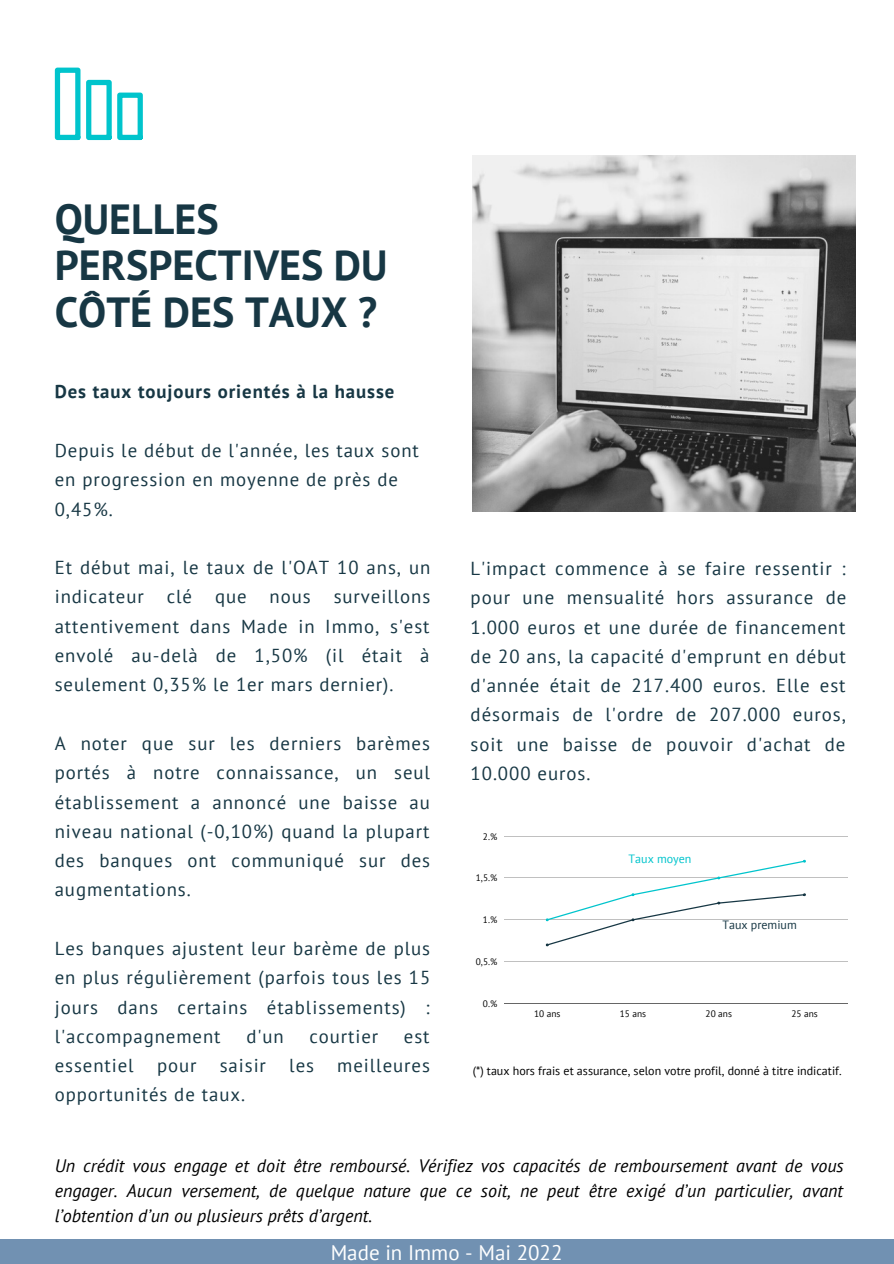
<style>
.page{position:relative;width:894px;height:1264px;background:#fff}
.page>*{position:absolute;margin:0;border:0;box-sizing:border-box;transform-origin:0 0}
.t1{font:700 42px/46.2px "PT Sans";color:#173744}
.t2{font:21px "PT Sans";color:#fff}
.t3{font:18.75px/29.2px "PT Sans";letter-spacing:.05em;color:#173744;text-align:justify}
.t4{font:700 18.75px "PT Sans";letter-spacing:.05em;color:#173744}
.t5{font:italic 18px/24.8px "PT Sans";color:#000;text-align:justify}
.t6{font:12px "PT Sans";color:#000}
.t7{font:12px "PT Sans";color:#173744}
.t8{font:12px "PT Sans";color:#00c4cc}
.t9{font:9.3px "PT Sans";color:#000}
</style>
<div class="page">
<img style="left:472px;top:155px;width:383px;height:356px">
<div style="left:0;top:1239px;width:893px;height:24px;background:#7191b2"></div>
<svg style="left:55px;top:68px;width:88px;height:73px"></svg>
<hr style="left:504px;top:836px;width:343px;height:1px;background:#000">
<hr style="left:504px;top:877px;width:343px;height:1px;background:#000">
<hr style="left:504px;top:919px;width:343px;height:1px;background:#000">
<hr style="left:504px;top:961px;width:343px;height:1px;background:#000">
<hr style="left:504px;top:1003px;width:343px;height:1px;background:#000">
<svg style="left:545px;top:859px;width:260px;height:87px"></svg>
<p class="t1" style="left:55px;top:195px;width:334px">QUELLES<br>PERSPECTIVES DU<br>CÔTÉ DES TAUX ?</p>
<p class="t4" style="left:55px;top:379px;width:341px">Des taux toujours orientés à la hausse</p>
<p class="t3" style="left:55px;top:435px;width:365px;text-align:left">Depuis le début de l'année, les taux sont en progression en moyenne de près de<br>0,45%.</p>
<p class="t3" style="left:55px;top:552px;width:377px">Et début mai, le taux de l'OAT 10 ans, un indicateur clé que nous surveillons attentivement dans Made in Immo, s'est envolé au-delà de 1,50% (il était à seulement 0,35% le 1er mars dernier).</p>
<p class="t3" style="left:55px;top:728px;width:377px">A noter que sur les derniers barèmes portés à notre connaissance, un seul établissement a annoncé une baisse au niveau national (-0,10%) quand la plupart des banques ont communiqué sur des augmentations.</p>
<p class="t3" style="left:55px;top:933px;width:377px">Les banques ajustent leur barème de plus en plus régulièrement (parfois tous les 15 jours dans certains établissements) : l'accompagnement</p>
<p class="t3" style="left:246px;top:1021px;width:39px">d'un</p>
<p class="t3" style="left:309px;top:1021px;width:70px">courtier</p>
<p class="t3" style="left:55px;top:1021px;width:376px;text-indent:349px">est essentiel pour saisir les meilleures opportunités de taux.</p>
<p class="t3" style="left:470px;top:553px;width:377px">L'impact commence à se faire ressentir : pour une mensualité hors assurance de 1.000 euros et une durée de financement de 20 ans, la capacité d'emprunt en début d'année était de 217.400 euros. Elle est désormais de l'ordre de 207.000 euros, soit une baisse de pouvoir d'achat de 10.000 euros.</p>
<p class="t9" style="left:483px;top:830px;width:16px">2.%</p>
<p class="t9" style="left:475px;top:871px;width:23px">1,5.%</p>
<p class="t9" style="left:483px;top:913px;width:16px">1.%</p>
<p class="t9" style="left:475px;top:955px;width:23px">0,5.%</p>
<p class="t9" style="left:483px;top:997px;width:16px">0.%</p>
<p class="t8" style="left:628px;top:851px;width:64px">Taux moyen</p>
<p class="t7" style="left:722px;top:916px;width:76px">Taux premium</p>
<p class="t9" style="left:534px;top:1007px;width:28px">10 ans</p>
<p class="t9" style="left:619px;top:1007px;width:28px">15 ans</p>
<p class="t9" style="left:705px;top:1007px;width:28px">20 ans</p>
<p class="t9" style="left:791px;top:1007px;width:28px">25 ans</p>
<p class="t6" style="left:472px;top:1062px;width:370px">(*) taux hors frais et assurance, selon votre profil, donné à titre indicatif.</p>
<p class="t5" style="left:55px;top:1152px;width:790px">Un crédit vous engage et doit être remboursé. Vérifiez vos capacités de remboursement avant de vous engager. Aucun versement, de quelque nature que ce soit, ne peut être exigé d’un particulier, avant l’obtention d’un ou plusieurs prêts d’argent.</p>
<p class="t2" style="left:330px;top:1238px;width:233px">Made in Immo - Mai 2022</p>
</div>
